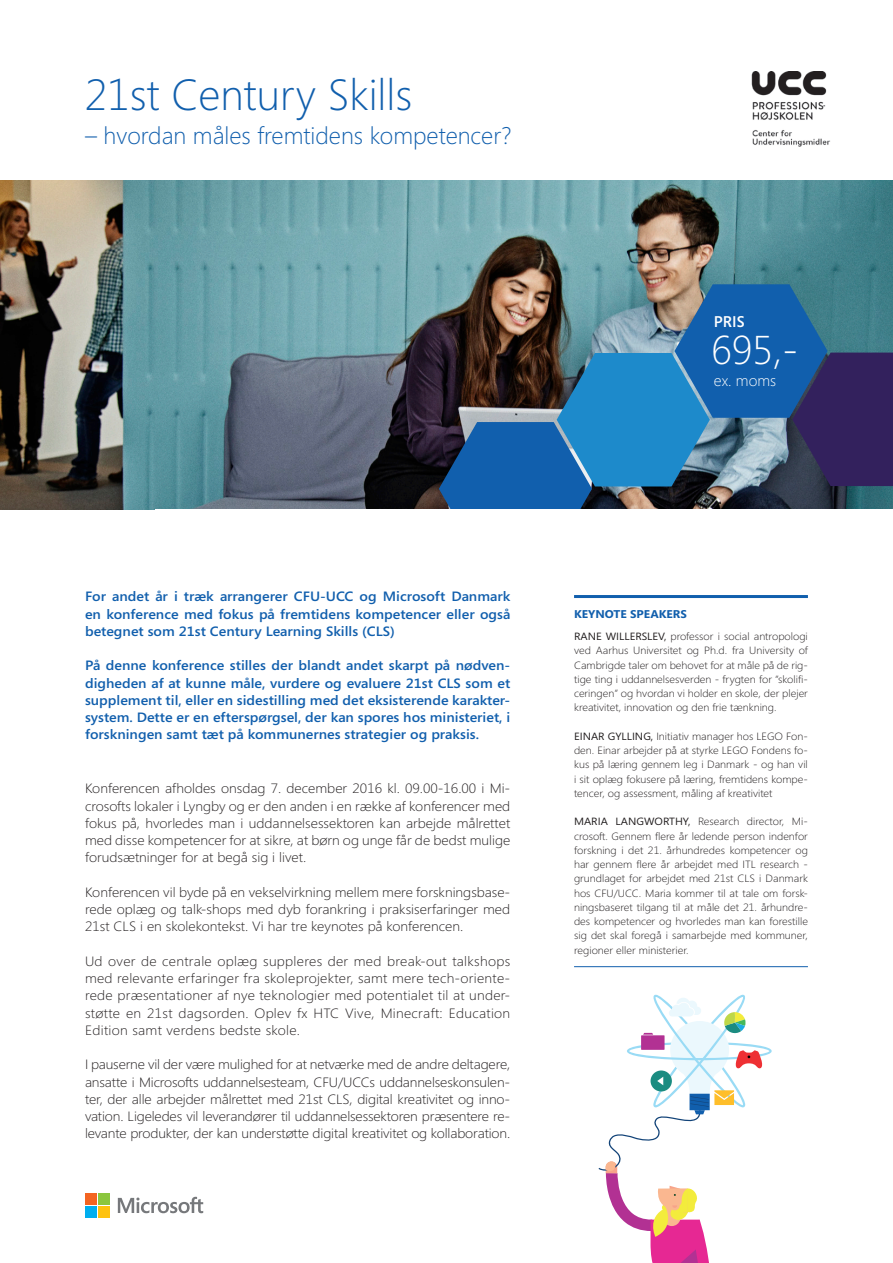
<style>
.page{position:relative;width:893px;height:1263px;background:#fff}
.page>*{position:absolute;margin:0;border:0;box-sizing:border-box;transform-origin:0 0}
.t1{font:300 43.5px "Segoe";color:#115fad}
.t2{font:300 40.2px "Segoe";color:#fff}
.t3{font:300 24px "Segoe";color:#115fad}
.t4{font:300 15.45px "Segoe";color:#fff}
.t5{font:600 15.45px "Segoe";color:#fff}
.t6{font:300 13.5px/17.2px "Segoe";color:#231f20;text-align:justify;scale:1.06 1}
.t7{font:600 13.5px/17.2px "Segoe";color:#115fad;text-align:justify;scale:1.06 1}
.t8{font:700 11.25px "Segoe";color:#115fad;scale:1.06 1}
.t9{font:300 10.5px/14.2px "Segoe";color:#231f20;text-align:justify;scale:1.06 1}
.s1{font-weight:400}
</style>
<div class="page">
<svg style="left:118px;top:1197px;width:85px;height:16px"></svg>
<div style="left:85px;top:1193px;width:12px;height:12px;background:#f36421"></div>
<div style="left:98px;top:1193px;width:12px;height:12px;background:#8bc63e"></div>
<div style="left:85px;top:1206px;width:12px;height:12px;background:#00aeef"></div>
<div style="left:98px;top:1206px;width:12px;height:12px;background:#fec210"></div>
<img style="left:751px;top:72px;width:79px;height:75px">
<img style="left:0;top:181px;width:893px;height:328px">
<hr style="left:574px;top:595px;width:234px;height:3px;background:#115fad">
<hr style="left:574px;top:966px;width:234px;height:1px;background:#115fad">
<svg style="left:598px;top:994px;width:174px;height:269px"></svg>
<img style="left:439px;top:284px;width:454px;height:225px">
<h1 class="t1" style="left:85px;top:69px;width:329px">21st Century Skills</h1>
<h3 class="t3" style="left:85px;top:122px;width:428px">– hvordan måles fremtidens kompetencer?</h3>
<p class="t5" style="left:714px;top:313px;width:32px">PRIS</p>
<h2 class="t2" style="left:711px;top:326px;width:89px">695,-</h2>
<p class="t4" style="left:714px;top:372px;width:64px">ex. moms</p>
<p class="t7" style="left:85px;top:588px;width:403px">For andet år i træk arrangerer CFU-UCC og Microsoft Danmark en konference med fokus på fremtidens kompetencer eller også betegnet som 21st Century Learning Skills (CLS)</p>
<p class="t7" style="left:85px;top:657px;width:403px">På denne konference stilles der blandt andet skarpt på nødven&shy;digheden af at kunne måle, vurdere og evaluere 21st CLS som et supplement til, eller en sidestilling med det eksisterende karakter&shy;system. Dette er en efterspørgsel, der kan spores hos ministeriet, i forskningen samt tæt på kommunernes strategier og praksis.</p>
<p class="t6" style="left:85px;top:780px;width:403px">Konferencen afholdes onsdag 7. december 2016 kl. 09.00-16.00 i Mi&shy;crosofts lokaler i Lyngby og er den anden i en række af konferencer med fokus på, hvorledes man i uddannelsessektoren kan arbejde målrettet med disse kompetencer for at sikre, at børn og unge får de bedst mulige forudsætninger for at begå sig i livet.</p>
<p class="t6" style="left:85px;top:884px;width:403px">Konferencen vil byde på en vekselvirkning mellem mere forskningsbase&shy;rede oplæg og talk-shops med dyb forankring i praksiserfaringer med 21st CLS i en skolekontekst. Vi har tre keynotes på konferencen.</p>
<p class="t6" style="left:85px;top:953px;width:403px">Ud over de centrale oplæg suppleres der med break-out talkshops med relevante erfaringer fra skoleprojekter, samt mere tech-oriente&shy;rede præsentationer af nye teknologier med potentialet til at under&shy;støtte en 21st dagsorden. Oplev fx HTC Vive, Minecraft: Education Edition samt verdens bedste skole.</p>
<p class="t6" style="left:85px;top:1056px;width:403px">I pauserne vil der være mulighed for at netværke med de andre deltagere, ansatte i Microsofts uddannelsesteam, CFU/UCCs uddannelseskonsulen&shy;ter, der alle arbejder målrettet med 21st CLS, digital kreativitet og inno&shy;vation. Ligeledes vil leverandører til uddannelsessektoren præsentere re&shy;levante produkter, der kan understøtte digital kreativitet og kollaboration.</p>
<p class="t8" style="left:574px;top:608px;width:108px">KEYNOTE SPEAKERS</p>
<p class="t9" style="left:574px;top:629px;width:222px"><span class="s1">RANE WILLERSLEV,</span> professor i social antropologi ved Aarhus Universitet og Ph.d. fra University of Cambrigde taler om behovet for at måle på de rig&shy;tige ting i uddannelsesverden - frygten for ”skolifi&shy;ceringen” og hvordan vi holder en skole, der plejer kreativitet, innovation og den frie tænkning.</p>
<p class="t9" style="left:574px;top:729px;width:222px"><span class="s1">EINAR GYLLING,</span> Initiativ manager hos LEGO Fon&shy;den. Einar arbejder på at styrke LEGO Fondens fo&shy;kus på læring gennem leg i Danmark - og han vil i sit oplæg fokusere på læring, fremtidens kompe&shy;tencer, og assessment, måling af kreativitet</p>
<p class="t9" style="left:574px;top:815px;width:222px"><span class="s1">MARIA LANGWORTHY,</span> Research director, Mi&shy;crosoft. Gennem flere år ledende person indenfor forskning i det 21. århundredes kompetencer og har gennem flere år arbejdet med ITL research - grundlaget for arbejdet med 21st CLS i Danmark hos CFU/UCC. Maria kommer til at tale om forsk&shy;ningsbaseret tilgang til at måle det 21. århundre&shy;des kompetencer og hvorledes man kan forestille sig det skal foregå i samarbejde med kommuner, regioner eller ministerier.</p>
</div>
